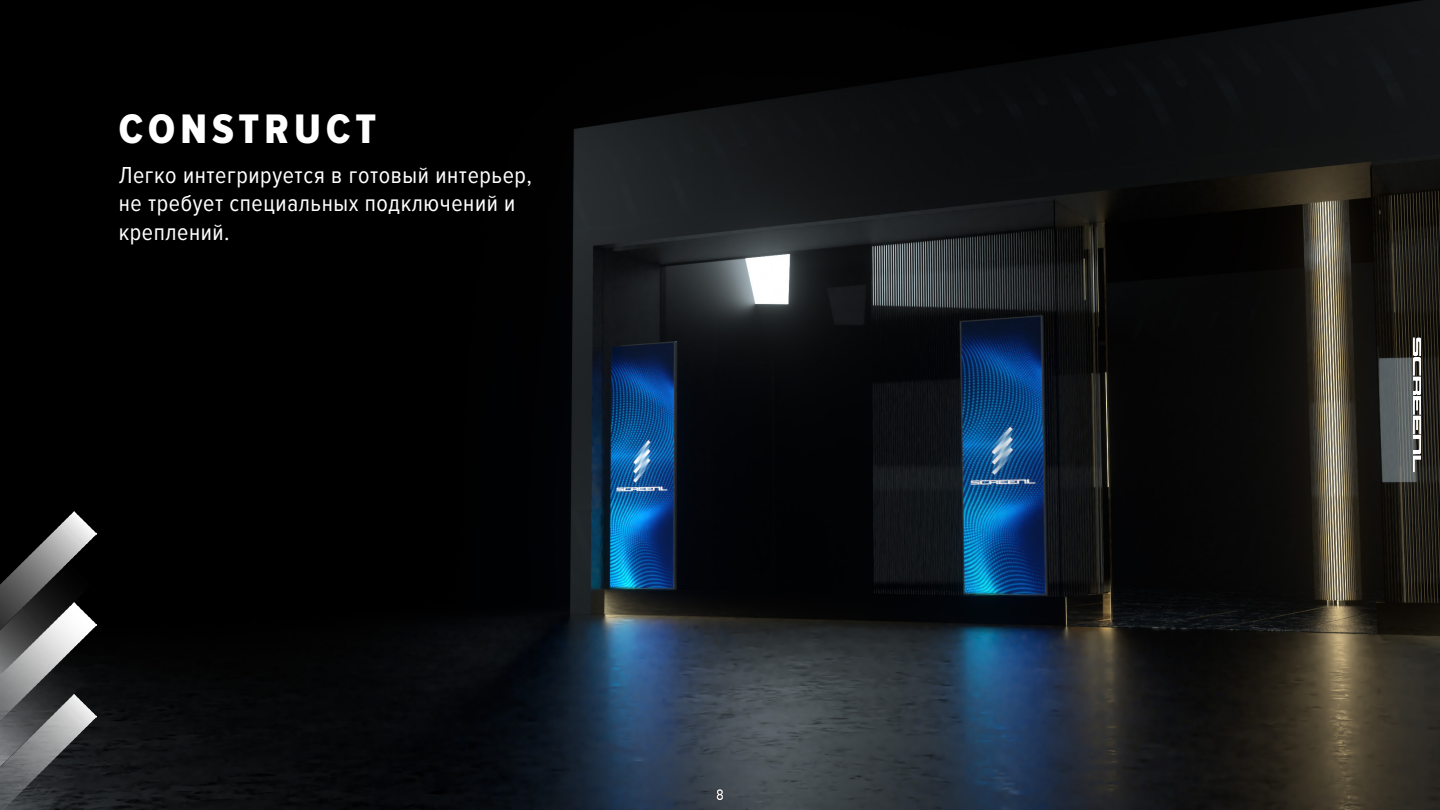
<style>
.page{position:relative;width:1440px;height:810px;background:#fff}
.page>*{position:absolute;margin:0;border:0;box-sizing:border-box;transform-origin:0 0}
.t1{font:42.75px "Proxima Nova Cond Extrabld";letter-spacing:.12em;color:#fff}
.t2{font:24px/28.8px "Proxima Nova Cond";letter-spacing:.025em;color:#fff}
.t3{font:15px "Bahnschrift";color:#fff}
</style>
<div class="page">
<img style="left:0;top:0;width:1440px;height:810px">
<img style="left:0;top:512px;width:97px;height:298px">
<h1 class="t1" style="left:119px;top:105px;width:259px">CONSTRUCT</h1>
<p class="t2" style="left:119px;top:161px;width:415px">Легко интегрируется в готовый интерьер, не требует специальных подключений и креплений.</p>
<p class="t3" style="left:716px;top:783px;width:10px">8</p>
</div>
